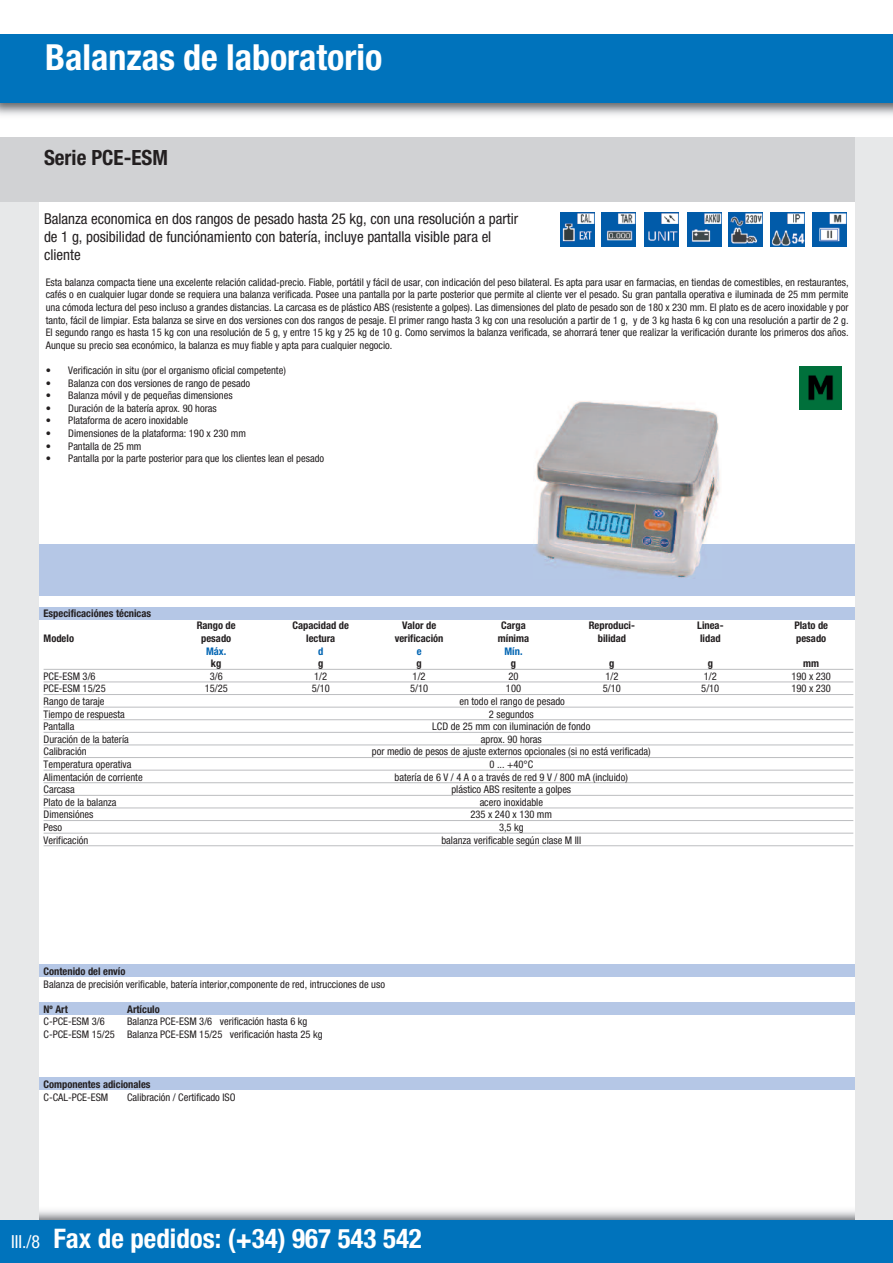
<style>
.page{position:relative;width:893px;height:1263px;background:#fff}
.page>*{position:absolute;margin:0;border:0;box-sizing:border-box;transform-origin:0 0}
.t1{font:700 condensed 36px "Helvetica Neue";color:#fff}
.t2{font:700 condensed 27px "Helvetica Neue";color:#fff}
.t3{font:700 condensed 21px "Helvetica Neue";color:#231f20}
.t4{font:condensed 15px/18px "Helvetica Neue";color:#231f20}
.t5{font:condensed 10.5px/12.6px "Helvetica Neue";color:#231f20;text-align:justify}
.t6{font:700 condensed 10.5px "Helvetica Neue";color:#231f20}
.t7{font:700 condensed 10.5px "Helvetica Neue";color:#0164b2}
.s1{font-weight:400;font-size:18px}
</style>
<div class="page">
<div style="left:34px;top:1077px;width:838px;height:13px;background:#b5c7e6"></div>
<div style="left:34px;top:1002px;width:838px;height:12px;background:#b5c7e6"></div>
<div style="left:30px;top:964px;width:838px;height:13px;background:#b5c7e6"></div>
<div style="left:23px;top:544px;width:841px;height:51px;background:#b5c7e6"></div>
<div style="left:23px;top:607px;width:838px;height:13px;background:#b5c7e6"></div>
<img style="left:536px;top:401px;width:184px;height:177px">
<div style="left:0;top:137px;width:38px;height:1126px;background:#e7e8e9"></div>
<div style="left:0;top:137px;width:893px;height:65px;background:#d1d2d4"></div>
<div style="left:855px;top:137px;width:38px;height:1126px;background:#e7e8e9"></div>
<img style="left:0;top:102px;width:893px;height:13px">
<div style="left:0;top:34px;width:893px;height:68px;background:#0073bc"></div>
<div style="left:0;top:1220px;width:893px;height:43px;background:#0073bc"></div>
<img style="left:602px;top:213px;width:34px;height:34px">
<img style="left:729px;top:213px;width:34px;height:34px">
<img style="left:644px;top:213px;width:34px;height:34px">
<img style="left:771px;top:213px;width:34px;height:34px">
<img style="left:560px;top:213px;width:34px;height:34px">
<img style="left:812px;top:213px;width:34px;height:34px">
<img style="left:799px;top:367px;width:43px;height:42px">
<img style="left:687px;top:213px;width:34px;height:34px">
<hr style="left:44px;top:669px;width:809px;height:1px;background:#bcbdc0">
<hr style="left:44px;top:682px;width:809px;height:1px;background:#bcbdc0">
<hr style="left:44px;top:694px;width:809px;height:1px;background:#bcbdc0">
<hr style="left:44px;top:707px;width:809px;height:1px;background:#bcbdc0">
<hr style="left:44px;top:719px;width:809px;height:1px;background:#bcbdc0">
<hr style="left:44px;top:732px;width:809px;height:1px;background:#bcbdc0">
<hr style="left:44px;top:745px;width:809px;height:1px;background:#bcbdc0">
<hr style="left:44px;top:757px;width:809px;height:1px;background:#bcbdc0">
<hr style="left:44px;top:770px;width:809px;height:1px;background:#bcbdc0">
<hr style="left:44px;top:782px;width:809px;height:1px;background:#bcbdc0">
<hr style="left:44px;top:795px;width:809px;height:1px;background:#bcbdc0">
<hr style="left:44px;top:808px;width:809px;height:1px;background:#bcbdc0">
<hr style="left:44px;top:820px;width:809px;height:1px;background:#bcbdc0">
<hr style="left:44px;top:833px;width:809px;height:1px;background:#bcbdc0">
<hr style="left:44px;top:845px;width:809px;height:1px;background:#bcbdc0">
<h1 class="t1" style="left:45px;top:44px;width:339px">Balanzas de laboratorio</h1>
<h3 class="t3" style="left:44px;top:150px;width:125px">Serie PCE-ESM</h3>
<h3 class="t4" style="left:44px;top:211px;width:476px">Balanza economica en dos rangos de pesado hasta 25 kg, con una resolución a partir de 1 g, posibilidad de funciónamiento con batería, incluye pantalla visible para el cliente</h3>
<p class="t5" style="left:46px;top:277px;width:804px">Esta balanza compacta tiene una excelente relación calidad-precio. Fiable, portátil y fácil de usar, con indicación del peso bilateral. Es apta para usar en farmacias, en tiendas de comestibles, en restaurantes, cafés o en cualquier lugar donde se requiera una balanza verificada. Posee una pantalla por la parte posterior que permite al cliente ver el pesado. Su gran pantalla operativa e iluminada de 25 mm permite una cómoda lectura del peso incluso a grandes distancias. La carcasa es de plástico ABS (resistente a golpes). Las dimensiones del plato de pesado son de 180 x 230 mm. El plato es de acero inoxidable y por tanto, fácil de limpiar. Esta balanza se sirve en dos versiones con dos rangos de pesaje. El primer rango hasta 3 kg con una resolución a partir de 1 g, y de 3 kg hasta 6 kg con una resolución a partir de 2 g.<br>El segundo rango es hasta 15 kg con una resolución de 5 g, y entre 15 kg y 25 kg de 10 g. Como servimos la balanza verificada, se ahorrará tener que realizar la verificación durante los primeros dos años.<br>Aunque su precio sea económico, la balanza es muy fiable y apta para cualquier negocio.</p>
<p class="t5" style="left:46px;top:365px;width:242px">• Verificación in situ (por el organismo oficial competente)</p>
<p class="t5" style="left:46px;top:377px;width:206px">• Balanza con dos versiones de rango de pesado</p>
<p class="t5" style="left:46px;top:390px;width:188px">• Balanza móvil y de pequeñas dimensiones</p>
<p class="t5" style="left:46px;top:403px;width:173px">• Duración de la batería aprox. 90 horas</p>
<p class="t5" style="left:46px;top:415px;width:144px">• Plataforma de acero inoxidable</p>
<p class="t5" style="left:46px;top:428px;width:202px">• Dimensiones de la plataforma: 190 x 230 mm</p>
<p class="t5" style="left:46px;top:440px;width:97px">• Pantalla de 25 mm</p>
<p class="t5" style="left:46px;top:453px;width:280px">• Pantalla por la parte posterior para que los clientes lean el pesado</p>
<p class="t6" style="left:44px;top:609px;width:109px">Especificaciónes técnicas</p>
<p class="t6" style="left:197px;top:622px;width:41px">Rango de</p>
<p class="t6" style="left:292px;top:622px;width:58px">Capacidad de</p>
<p class="t6" style="left:402px;top:622px;width:36px">Valor de</p>
<p class="t6" style="left:501px;top:622px;width:26px">Carga</p>
<p class="t6" style="left:589px;top:622px;width:48px">Reproduci-</p>
<p class="t6" style="left:697px;top:622px;width:28px">Linea-</p>
<p class="t6" style="left:794px;top:622px;width:35px">Plato de</p>
<p class="t6" style="left:44px;top:634px;width:32px">Modelo</p>
<p class="t6" style="left:201px;top:634px;width:32px">pesado</p>
<p class="t6" style="left:306px;top:634px;width:31px">lectura</p>
<p class="t6" style="left:395px;top:634px;width:50px">verificación</p>
<p class="t6" style="left:498px;top:634px;width:33px">mínima</p>
<p class="t6" style="left:598px;top:634px;width:30px">bilidad</p>
<p class="t6" style="left:700px;top:634px;width:22px">lidad</p>
<p class="t6" style="left:796px;top:634px;width:32px">pesado</p>
<p class="t7" style="left:206px;top:647px;width:22px">Máx.</p>
<p class="t7" style="left:318px;top:647px;width:7px">d</p>
<p class="t7" style="left:417px;top:647px;width:6px">e</p>
<p class="t7" style="left:504px;top:647px;width:20px">Mín.</p>
<p class="t6" style="left:211px;top:660px;width:12px">kg</p>
<p class="t6" style="left:318px;top:660px;width:7px">g</p>
<p class="t6" style="left:416px;top:660px;width:7px">g</p>
<p class="t6" style="left:511px;top:660px;width:7px">g</p>
<p class="t6" style="left:609px;top:660px;width:7px">g</p>
<p class="t6" style="left:708px;top:660px;width:7px">g</p>
<p class="t6" style="left:803px;top:660px;width:17px">mm</p>
<p class="t5" style="left:44px;top:671px;width:54px">PCE-ESM 3/6</p>
<p class="t5" style="left:210px;top:671px;width:14px">3/6</p>
<p class="t5" style="left:314px;top:671px;width:14px">1/2</p>
<p class="t5" style="left:413px;top:671px;width:14px">1/2</p>
<p class="t5" style="left:508px;top:671px;width:12px">20</p>
<p class="t5" style="left:605px;top:671px;width:14px">1/2</p>
<p class="t5" style="left:704px;top:671px;width:14px">1/2</p>
<p class="t5" style="left:791px;top:671px;width:41px">190 x 230</p>
<p class="t5" style="left:44px;top:683px;width:64px">PCE-ESM 15/25</p>
<p class="t5" style="left:205px;top:683px;width:25px">15/25</p>
<p class="t5" style="left:312px;top:683px;width:20px">5/10</p>
<p class="t5" style="left:410px;top:683px;width:20px">5/10</p>
<p class="t5" style="left:506px;top:683px;width:17px">100</p>
<p class="t5" style="left:603px;top:683px;width:20px">5/10</p>
<p class="t5" style="left:701px;top:683px;width:20px">5/10</p>
<p class="t5" style="left:791px;top:683px;width:41px">190 x 230</p>
<p class="t5" style="left:44px;top:696px;width:62px">Rango de taraje</p>
<p class="t5" style="left:459px;top:696px;width:107px">en todo el rango de pesado</p>
<p class="t5" style="left:44px;top:708px;width:83px">Tiempo de respuesta</p>
<p class="t5" style="left:489px;top:708px;width:46px">2 segundos</p>
<p class="t5" style="left:44px;top:721px;width:32px">Pantalla</p>
<p class="t5" style="left:432px;top:721px;width:160px">LCD de 25 mm con iluminación de fondo</p>
<p class="t5" style="left:44px;top:734px;width:87px">Duración de la batería</p>
<p class="t5" style="left:481px;top:734px;width:62px">aprox. 90 horas</p>
<p class="t5" style="left:44px;top:746px;width:45px">Calibración</p>
<p class="t5" style="left:372px;top:746px;width:280px">por medio de pesos de ajuste externos opcionales (si no está verificada)</p>
<p class="t5" style="left:44px;top:759px;width:89px">Temperatura operativa</p>
<p class="t5" style="left:489px;top:759px;width:45px">0 ... +40°C</p>
<p class="t5" style="left:44px;top:771px;width:101px">Alimentación de corriente</p>
<p class="t5" style="left:395px;top:771px;width:235px">batería de 6 V / 4 A o a través de red 9 V / 800 mA (incluido)</p>
<p class="t5" style="left:44px;top:784px;width:33px">Carcasa</p>
<p class="t5" style="left:451px;top:784px;width:121px">plástico ABS resitente a golpes</p>
<p class="t5" style="left:44px;top:797px;width:75px">Plato de la balanza</p>
<p class="t5" style="left:480px;top:797px;width:65px">acero inoxidable</p>
<p class="t5" style="left:44px;top:809px;width:51px">Dimensiónes</p>
<p class="t5" style="left:470px;top:809px;width:83px">235 x 240 x 130 mm</p>
<p class="t5" style="left:44px;top:822px;width:20px">Peso</p>
<p class="t5" style="left:499px;top:822px;width:26px">3,5 kg</p>
<p class="t5" style="left:44px;top:834px;width:46px">Verificación</p>
<p class="t5" style="left:441px;top:834px;width:141px">balanza verificable según clase M III</p>
<p class="t6" style="left:44px;top:967px;width:83px">Contenido del envío</p>
<p class="t5" style="left:44px;top:978px;width:343px">Balanza de precisión verificable, batería interior,componente de red, intrucciones de uso</p>
<p class="t6" style="left:44px;top:1005px;width:26px">Nº Art</p>
<p class="t6" style="left:127px;top:1005px;width:34px">Artículo</p>
<p class="t5" style="left:44px;top:1016px;width:63px">C-PCE-ESM 3/6</p>
<p class="t5" style="left:44px;top:1016px;width:280px;text-indent:84px">Balanza PCE-ESM 3/6 verificación hasta 6 kg<br>C-PCE-ESM 15/25 Balanza PCE-ESM 15/25 verificación hasta 25 kg</p>
<p class="t6" style="left:44px;top:1081px;width:109px">Componentes adicionales</p>
<p class="t5" style="left:44px;top:1092px;width:66px">C-CAL-PCE-ESM</p>
<p class="t5" style="left:127px;top:1092px;width:110px">Calibración / Certificado ISO</p>
<h2 class="t2" style="left:11px;top:1229px;width:412px"><span class="s1">III./8</span> Fax de pedidos: (+34) 967 543 542</h2>
</div>
